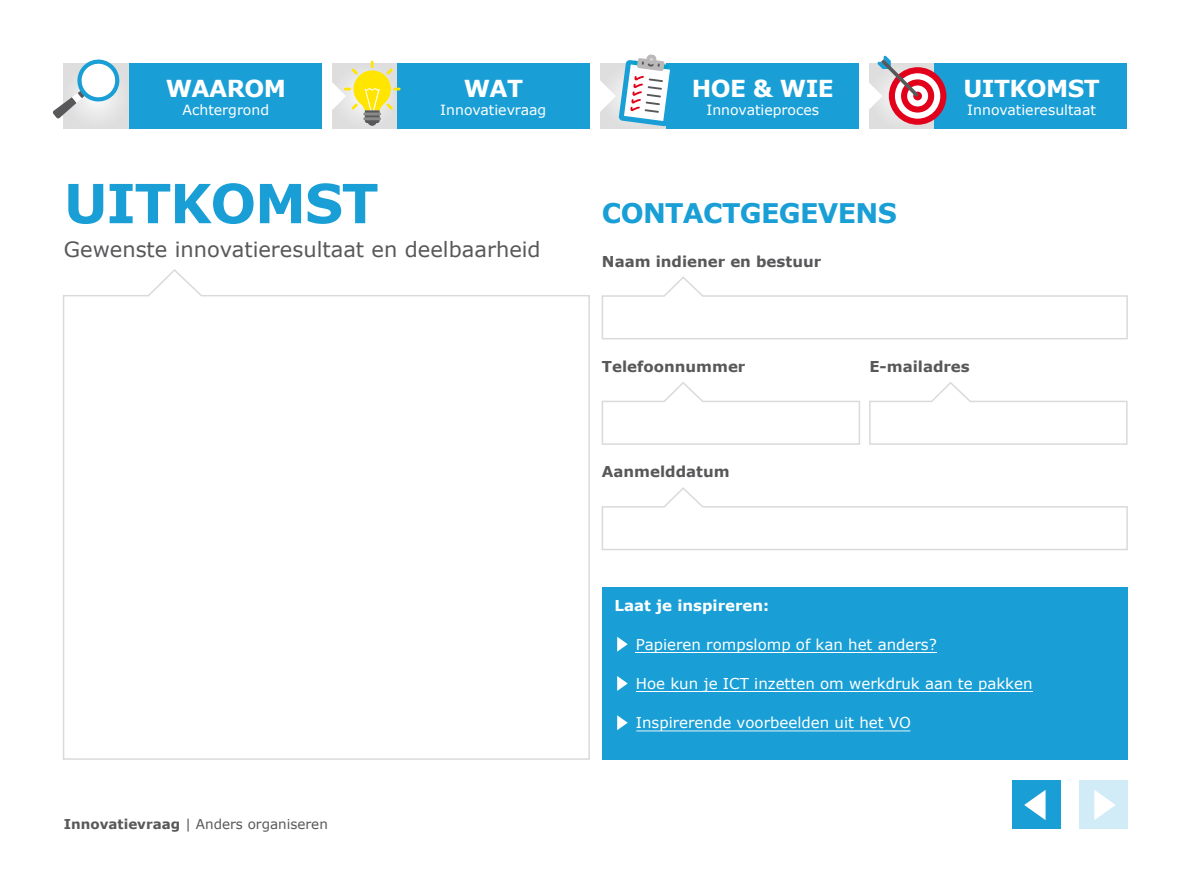
<style>
.page{position:relative;width:1191px;height:893px;background:#fff}
.page>*{position:absolute;margin:0;border:0;box-sizing:border-box;transform-origin:0 0}
.t1{font:700 54px "Verdana";letter-spacing:-.025em;color:#199fd6}
.t2{font:700 27px "Verdana";letter-spacing:-.025em;color:#199fd6}
.t3{font:700 23.4px "Verdana";letter-spacing:-.025em;color:#fff}
.t4{font:21px "Verdana";color:#58585a}
.t5{font:15px "Verdana";color:#fff}
.t6{font:700 15px "Verdana";color:#58585a}
.t7{font:700 15px "Verdana";color:#fff}
.t8{font:14.1px "Verdana";color:#fff}
.t9{font:13.5px "Verdana";color:#58585a}
.s1{font-weight:700}
</style>
<div class="page">
<div style="left:1079px;top:781px;width:48px;height:48px;background:#d1ecf6"></div>
<svg style="left:1094px;top:790px;width:21px;height:30px"></svg>
<div style="left:1012px;top:781px;width:48px;height:48px;background:#199fd6"></div>
<svg style="left:1024px;top:790px;width:21px;height:30px"></svg>
<div style="left:869px;top:64px;width:65px;height:65px;background:#dedede"></div>
<div style="left:934px;top:64px;width:193px;height:65px;background:#199fd6"></div>
<div style="left:332px;top:64px;width:65px;height:65px;background:#dedede"></div>
<div style="left:601px;top:64px;width:65px;height:65px;background:#dedede"></div>
<div style="left:64px;top:64px;width:65px;height:65px;background:#dfdfdf"></div>
<div style="left:397px;top:64px;width:193px;height:65px;background:#199fd6"></div>
<div style="left:129px;top:64px;width:193px;height:65px;background:#199fd6"></div>
<svg style="left:53px;top:59px;width:67px;height:60px"></svg>
<svg style="left:317px;top:61px;width:83px;height:65px"></svg>
<div style="left:889px;top:67px;width:57px;height:58px;background:#e2001a;border-radius:50%"></div>
<div style="left:895px;top:73px;width:45px;height:46px;background:#fff;border-radius:50%"></div>
<div style="left:901px;top:79px;width:33px;height:34px;background:#e2001a;border-radius:50%"></div>
<div style="left:907px;top:85px;width:21px;height:21px;background:#fff;border-radius:50%"></div>
<div style="left:913px;top:92px;width:9px;height:8px;background:#e2001a;border-radius:50%"></div>
<svg style="left:854px;top:55px;width:64px;height:70px"></svg>
<div style="left:666px;top:64px;width:192px;height:65px;background:#199fd6"></div>
<svg style="left:587px;top:54px;width:88px;height:72px"></svg>
<svg style="left:601px;top:276px;width:527px;height:64px"></svg>
<svg style="left:601px;top:382px;width:259px;height:63px"></svg>
<svg style="left:869px;top:382px;width:259px;height:63px"></svg>
<svg style="left:601px;top:487px;width:527px;height:64px"></svg>
<div style="left:602px;top:587px;width:525px;height:173px;background:#199fd6"></div>
<hr style="left:636px;top:730px;width:274px;height:2px;background:#fff">
<hr style="left:636px;top:691px;width:396px;height:1px;background:#fff">
<hr style="left:636px;top:652px;width:301px;height:1px;background:#fff">
<svg style="left:617px;top:637px;width:11px;height:15px"></svg>
<svg style="left:617px;top:676px;width:11px;height:15px"></svg>
<svg style="left:617px;top:715px;width:11px;height:15px"></svg>
<svg style="left:63px;top:269px;width:527px;height:491px"></svg>
<h3 class="t3" style="left:166px;top:71px;width:122px">WAAROM</h3>
<p class="t8" style="left:182px;top:100px;width:88px">Achtergrond</p>
<h1 class="t1" style="left:64px;top:165px;width:316px">UITKOMST</h1>
<h3 class="t3" style="left:464px;top:71px;width:61px">WAT</h3>
<p class="t8" style="left:440px;top:100px;width:108px">Innovatievraag</p>
<h3 class="t4" style="left:64px;top:235px;width:478px">Gewenste innovatieresultaat en deelbaarheid</h3>
<p class="t9" style="left:64px;top:815px;width:265px"><span class="s1">Innovatievraag</span> | Anders organiseren</p>
<h3 class="t3" style="left:692px;top:71px;width:144px">HOE &amp; WIE</h3>
<p class="t8" style="left:706px;top:100px;width:114px">Innovatieproces</p>
<h2 class="t2" style="left:602px;top:194px;width:297px">CONTACTGEGEVENS</h2>
<p class="t6" style="left:602px;top:250px;width:221px">Naam indiener en bestuur</p>
<h3 class="t3" style="left:963px;top:71px;width:138px">UITKOMST</h3>
<p class="t8" style="left:967px;top:100px;width:130px">Innovatieresultaat</p>
<p class="t6" style="left:602px;top:356px;width:145px">Telefoonnummer</p>
<p class="t6" style="left:869px;top:356px;width:102px">E-mailadres</p>
<p class="t6" style="left:602px;top:461px;width:129px">Aanmelddatum</p>
<p class="t7" style="left:614px;top:595px;width:156px">Laat je inspireren:</p>
<p class="t5" style="left:636px;top:635px;width:303px">Papieren rompslomp of kan het anders?</p>
<p class="t5" style="left:636px;top:674px;width:398px">Hoe kun je ICT inzetten om werkdruk aan te pakken</p>
<p class="t5" style="left:636px;top:713px;width:277px">Inspirerende voorbeelden uit het VO</p>
</div>
